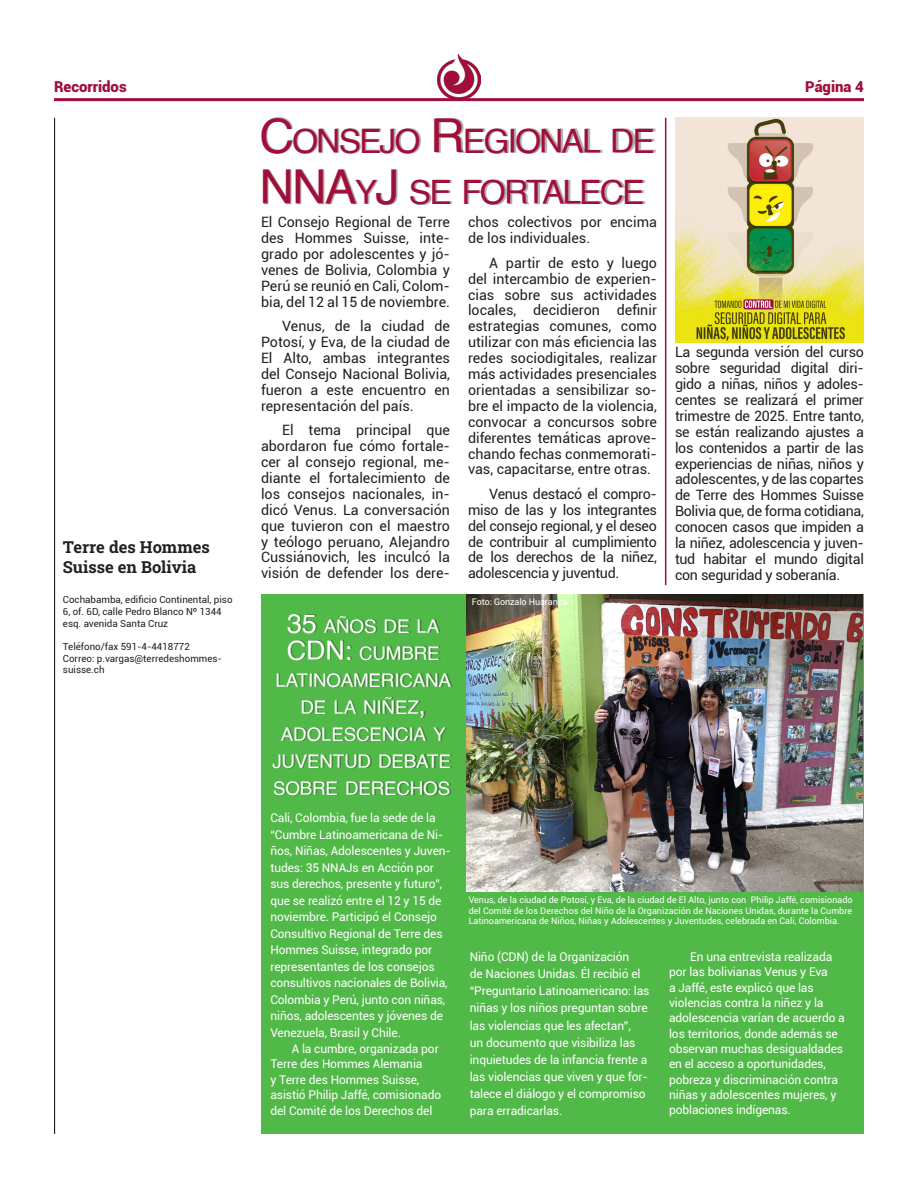
<style>
.page{position:relative;width:918px;height:1188px;background:#fff}
.page>*{position:absolute;margin:0;border:0;box-sizing:border-box;transform-origin:0 0}
.t1{font:48px "Helvetica";color:#9f0f3a}
.t2{font:33.6px "Helvetica";letter-spacing:-.055em;color:#9f0f3a}
.t3{font:18.9px/27px "Helvetica";letter-spacing:-.015em;color:#fff}
.t4{font:16.5px "Roboto Slab";color:#231f20}
.t5{font:900 15px "Roboto";color:#9f0f3a}
.t6{font:14.25px/15.9px "Roboto";color:#231f20;text-align:justify}
.t7{font:12px/16.5px "Roboto";letter-spacing:-.01em;color:#fff}
.t8{font:9.75px/11.7px "Roboto";color:#231f20}
.t9{font:9px/10.8px "Roboto";color:#fff;text-align:justify}
.s1{font-size:48px}
.s2{font-size:27px}
</style>
<div class="page">
<div style="left:261px;top:595px;width:603px;height:539px;background:#51b948"></div>
<img style="left:438px;top:54px;width:42px;height:44px">
<hr style="left:54px;top:98px;width:810px;height:3px;background:#9f0f3a">
<hr style="left:54px;top:118px;width:1px;height:1016px;background:#231f20">
<div style="left:263px;top:117px;width:392px;height:88px;background:#231f20;opacity:.35"></div>
<hr style="left:665px;top:118px;width:1px;height:467px;background:#9f0f3a">
<div style="left:274px;top:614px;width:179px;height:181px;background:#231f20;opacity:.35"></div>
<img style="left:467px;top:595px;width:396px;height:297px">
<img style="left:675px;top:118px;width:189px;height:225px">
<p class="t5" style="left:54px;top:76px;width:74px">Recorridos</p>
<p class="t5" style="left:805px;top:76px;width:60px">Página 4</p>
<p class="t4" style="left:63px;top:536px;width:148px">Terre des Hommes</p>
<p class="t4" style="left:63px;top:556px;width:135px">Suisse en Bolivia</p>
<p class="t8" style="left:63px;top:594px;width:171px">Cochabamba, edificio Continental, piso<br>6, of. 6D, calle Pedro Blanco Nº 1344 esq. avenida Santa Cruz</p>
<p class="t8" style="left:63px;top:640px;width:128px">Teléfono/fax 591-4-4418772</p>
<p class="t8" style="left:63px;top:652px;width:161px">Correo: p.vargas@terredeshommes&shy;suisse.ch</p>
<p class="t2" style="left:259px;top:115px;width:397px"><span class="s1">C</span>ONSEJO <span class="s1">R</span>EGIONAL DE</p>
<p class="t1" style="left:259px;top:150px;width:33px">NNA</p>
<p class="t2" style="left:355px;top:166px;width:291px">Y<span class="s1">J</span> SE FORTALECE</p>
<p class="t6" style="left:261px;top:214px;width:191px">El Consejo Regional de Terre des Hommes Suisse, inte&shy;grado por adolescentes y jó&shy;venes de Bolivia, Colombia y Perú se reunió en Cali, Colom&shy;bia, del 12 al 15 de noviembre.</p>
<p class="t6" style="left:261px;top:318px;width:191px;text-indent:21px">Venus, de la ciudad de Potosí, y Eva, de la ciudad de El Alto, ambas integrantes del Consejo Nacional Bolivia, fueron a este encuentro en representación del país.</p>
<p class="t6" style="left:261px;top:422px;width:191px;text-indent:21px">El tema principal que abordaron fue cómo fortale&shy;cer al consejo regional, me&shy;diante el fortalecimiento de los consejos nacionales, in&shy;dicó Venus. La conversación que tuvieron con el maestro y teólogo peruano, Alejandro Cussiánovich, les inculcó la visión de defender los dere-</p>
<p class="t6" style="left:468px;top:214px;width:190px">chos colectivos por encima de los individuales.</p>
<p class="t6" style="left:468px;top:254px;width:191px;text-indent:21px">A partir de esto y luego del intercambio de experien&shy;cias sobre sus actividades locales, decidieron definir estrategias comunes, como utilizar con más eficiencia las redes sociodigitales, realizar más actividades presenciales orientadas a sensibilizar so&shy;bre el impacto de la violencia, convocar a concursos sobre diferentes temáticas aprove&shy;chando fechas conmemorati&shy;vas, capacitarse, entre otras.</p>
<p class="t6" style="left:468px;top:485px;width:191px;text-indent:21px">Venus destacó el compro&shy;miso de las y los integrantes del consejo regional, y el deseo de contribuir al cumplimiento de los derechos de la niñez, adolescencia y juventud.</p>
<p class="t3" style="left:287px;top:613px;width:154px"><span class="s2">35</span> AÑOS DE LA<br><span class="s2">CDN :</span> CUMBRE</p>
<p class="t3" style="left:276px;top:667px;width:177px">LATINOAMERICANA</p>
<p class="t3" style="left:301px;top:694px;width:127px">DE LA NIÑEZ<span class="s2">,</span></p>
<p class="t3" style="left:272px;top:721px;width:180px;text-align:center">ADOLESCENCIA Y<br>JUVENTUD DEBATE<br>SOBRE DERECHOS</p>
<p class="t9" style="left:472px;top:597px;width:99px">Foto: Gonzalo Huaranca.</p>
<p class="t6" style="left:675px;top:344px;width:191px">La segunda versión del curso sobre seguridad digital diri&shy;gido a niñas, niños y adoles&shy;centes se realizará el primer trimestre de 2025. Entre tanto, se están realizando ajustes a los contenidos a partir de las experiencias de niñas, niños y adolescentes, y de las copartes de Terre des Hommes Suisse Bolivia que, de forma cotidiana, conocen casos que impiden a la niñez, adolescencia y juven&shy;tud habitar el mundo digital con seguridad y soberanía.</p>
<p class="t7" style="left:270px;top:809px;width:182px">Cali, Colombia, fue la sede de la “Cumbre Latinoamericana de Ni&shy;ños, Niñas, Adolescentes y Juven&shy;tudes: 35 NNAJs en Acción por sus derechos, presente y futuro”, que se realizó entre el 12 y 15 de noviembre. Participó el Consejo<br>Consultivo Regional de Terre des<br>Hommes Suisse, integrado por representantes de los consejos consultivos nacionales de Bolivia,<br>Colombia y Perú, junto con niñas, niños, adolescentes y jóvenes de<br>Venezuela, Brasil y Chile.</p>
<p class="t7" style="left:270px;top:1040px;width:172px;line-height:15.6px;text-indent:21px">A la cumbre, organizada por<br>Terre des Hommes Alemania<br>y Terre des Hommes Suisse, asistió Philip Jaffé, comisionado del Comité de los Derechos del</p>
<p class="t9" style="left:469px;top:894px;width:385px">Venus, de la ciudad de Potosí, y Eva, de la ciudad de El Alto, junto con Philip Jaffé, comisionado del Comité de los Derechos del Niño de la Organización de Naciones Unidas, durante la Cumbre Latinoamericana de Niños, Niñas y Adolescentes y Juventudes, celebrada en Cali, Colombia.</p>
<p class="t7" style="left:470px;top:948px;width:181px;line-height:17.1px">Niño (CDN) de la Organización<br>de Naciones Unidas. Él recibió el “Preguntario Latinoamericano: las niñas y los niños preguntan sobre las violencias que les afectan”,<br>un documento que visibiliza las inquietudes de la infancia frente a las violencias que viven y que for&shy;talece el diálogo y el compromiso para erradicarlas.</p>
<p class="t7" style="left:669px;top:949px;width:177px;line-height:15.3px;text-indent:21px">En una entrevista realizada por las bolivianas Venus y Eva<br>a Jaffé, este explicó que las violencias contra la niñez y la adolescencia varían de acuerdo a los territorios, donde además se observan muchas desigualdades en el acceso a oportunidades, pobreza y discriminación contra niñas y adolescentes mujeres, y poblaciones indígenas.</p>
</div>
